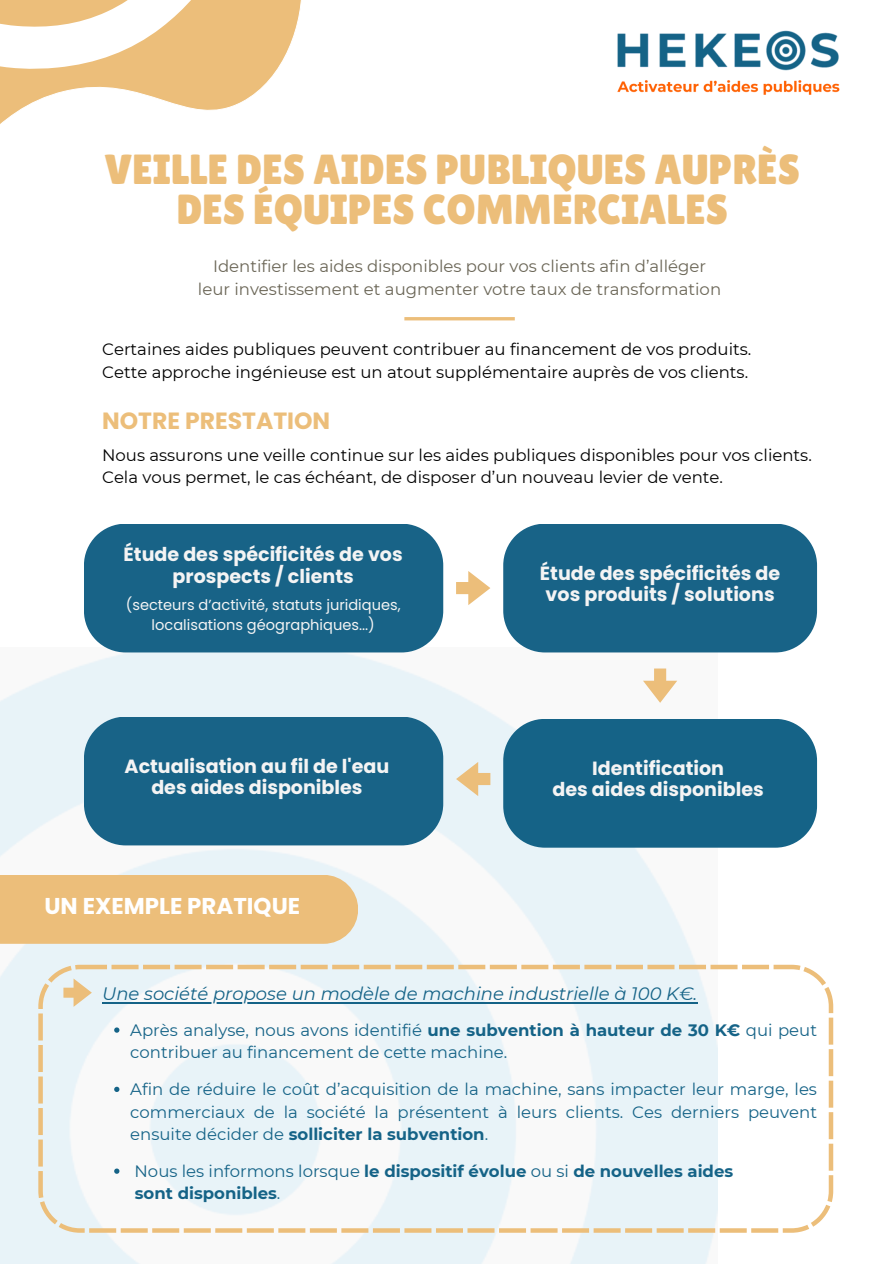
<style>
.page{position:relative;width:894px;height:1264px;background:#fff}
.page>*{position:absolute;margin:0;border:0;box-sizing:border-box;transform-origin:0 0}
.t1{font:42px/39.3px "Lilita One";color:#ecbe7a;text-align:center}
.t2{font:700 23.4px "Poppins";color:#ecbe7a}
.t3{font:700 22.95px "Poppins";color:#fff}
.t4{font:700 19.05px/21.3px "Poppins";color:#f4f4f4;text-align:center}
.t5{font:italic 18px "Montserrat";color:#156387}
.t6{font:16.5px/22.5px "Montserrat";color:#156387}
.t7{font:16.5px/22.5px "Montserrat";color:#000}
.t8{font:16.5px/22.5px "Montserrat";color:#6b6657;text-align:center}
.t9{font:700 16.5px "Montserrat";color:#156387}
.t10{font:14.55px/20px "Poppins";color:#f4f4f4;text-align:center}
.s1{font-weight:700}
.s2{font-weight:400}
</style>
<div class="page">
<hr style="left:404px;top:317px;width:110px;height:3px;background:#ecbe7a">
<img style="left:617px;top:30px;width:223px;height:65px">
<svg style="left:0;top:0;width:301px;height:124px"></svg>
<svg style="left:0;top:0;width:266px;height:70px"></svg>
<img style="left:0;top:652px;width:717px;height:611px">
<div style="left:84px;top:524px;width:359px;height:128px;background:#186387"></div>
<div style="left:503px;top:524px;width:313px;height:128px;background:#186387"></div>
<div style="left:503px;top:719px;width:313px;height:128px;background:#156387"></div>
<svg style="left:456px;top:571px;width:34px;height:34px"></svg>
<svg style="left:642px;top:668px;width:35px;height:34px"></svg>
<svg style="left:456px;top:762px;width:34px;height:34px"></svg>
<div style="left:84px;top:716px;width:359px;height:129px;background:#186387"></div>
<div style="left:0;top:874px;width:358px;height:69px;background:#ecbe7a"></div>
<svg style="left:38px;top:964px;width:795px;height:268px;fill:#ecf3f8"></svg>
<hr style="left:102px;top:1001px;width:595px;height:2px;background:#156387">
<svg style="left:114px;top:1027px;width:5px;height:5px"></svg>
<svg style="left:114px;top:1086px;width:5px;height:5px"></svg>
<svg style="left:114px;top:1168px;width:5px;height:5px"></svg>
<p class="t1" style="left:104px;top:150px;width:697px">VEILLE DES AIDES PUBLIQUES AUPRÈS<br>DES ÉQUIPES COMMERCIALES</p>
<p class="t8" style="left:198px;top:255px;width:524px">Identifier les aides disponibles pour vos clients afin d’alléger leur investissement et augmenter votre taux de transformation</p>
<h1 class="t7" style="left:102px;top:338px;width:650px">Certaines aides publiques peuvent contribuer au financement de vos produits.<br>Cette approche ingénieuse est un atout supplémentaire auprès de vos clients.</h1>
<h5 class="t2" style="left:102px;top:404px;width:229px">NOTRE PRESTATION</h5>
<h5 class="t7" style="left:102px;top:444px;width:711px">Nous assurons une veille continue sur les aides publiques disponibles pour vos clients.<br>Cela vous permet, le cas échéant, de disposer d’un nouveau levier de vente.</h5>
<h2 class="t4" style="left:124px;top:543px;width:280px;line-height:21.9px">Étude des spécificités de vos prospects / clients</h2>
<h5 class="t10" style="left:126px;top:594px;width:276px">(secteurs d’activité, statuts juridiques, localisations géographiques...)</h5>
<p class="t4" style="left:124px;top:755px;width:266px">Actualisation au fil de l'eau des aides disponibles</p>
<p class="t3" style="left:44px;top:890px;width:257px">UN EXEMPLE PRATIQUE</p>
<h3 class="t4" style="left:540px;top:562px;width:242px;text-align:left">Étude des spécificités de vos produits / solutions</h3>
<h3 class="t4" style="left:552px;top:757px;width:213px">Identification<br>des aides disponibles</h3>
<h3 class="t5" style="left:102px;top:983px;width:596px">Une société propose un modèle de machine industrielle à 100 K€.</h3>
<h2 class="t6" style="left:130px;top:1018px;width:688px">Après analyse, nous avons identifié <span class="s1">une subvention à hauteur de 30 K€</span> qui peut contribuer au financement de cette machine.</h2>
<h3 class="t6" style="left:130px;top:1077px;width:688px;text-align:justify">Afin de réduire le coût d’acquisition de la machine, sans impacter leur marge, les commerciaux de la société la présentent à leurs clients. Ces derniers peuvent ensuite décider de <span class="s1">solliciter la subvention</span>.</h3>
<h4 class="t9" style="left:134px;top:1160px;width:600px"><span class="s2">Nous les informons lorsque</span> le dispositif évolue <span class="s2">ou si</span> de nouvelles aides</h4>
<p class="t9" style="left:135px;top:1183px;width:147px">sont disponibles<span class="s2">.</span></p>
</div>
